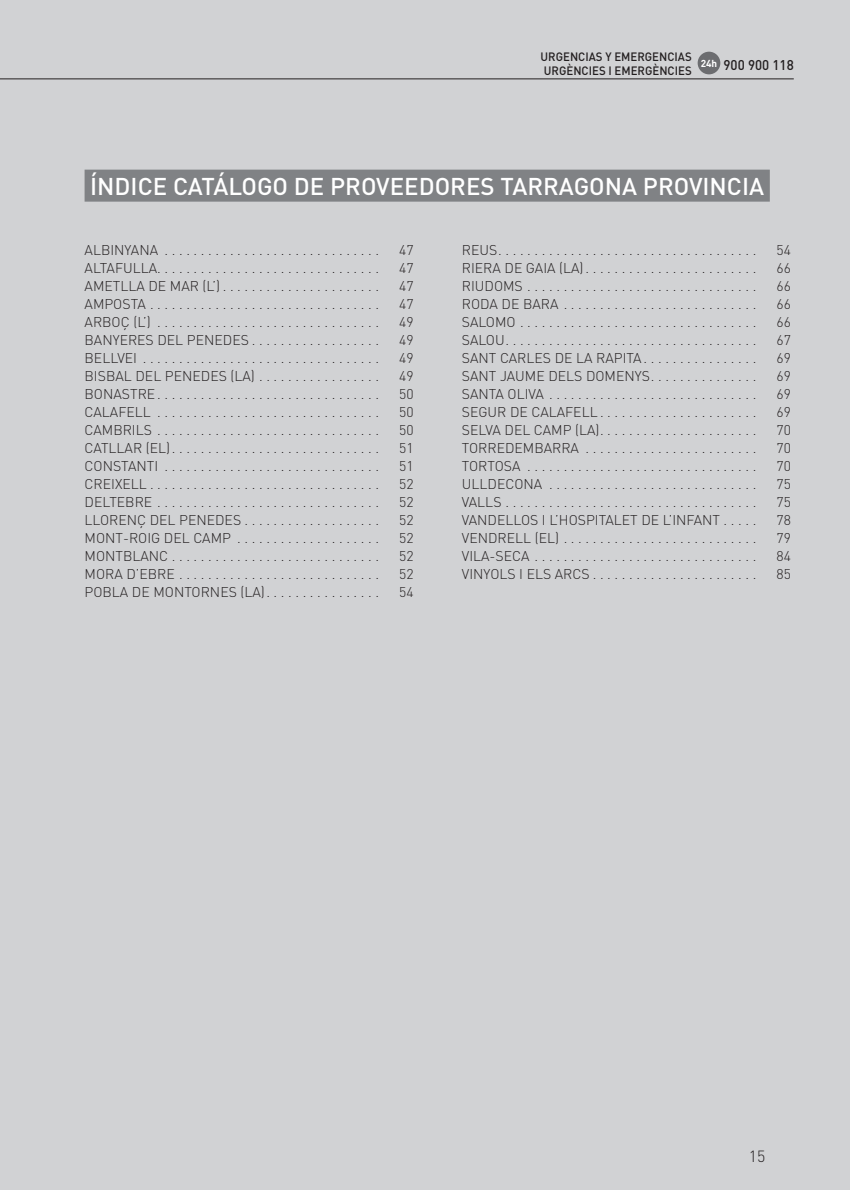
<style>
.page{position:relative;width:850px;height:1190px;background:#fff}
.page>*{position:absolute;margin:0;border:0;box-sizing:border-box;transform-origin:0 0}
.t1{font:500 24px "DIN";color:#fff}
.t2{font:300 16px "DIN";color:#231f20}
.t3{font:300 14px "DIN";color:#231f20}
.t4{font:500 14px "DIN";color:#231f20;scale:.95 1}
.t5{font:500 12px/13.4px "DIN";color:#231f20;scale:.95 1}
</style>
<div class="page">
<div style="left:0;top:0;width:849px;height:1190px;background:#d1d2d4"></div>
<hr style="left:0;top:78px;width:793px;height:1px;background:#231f20">
<div style="left:697px;top:52px;width:23px;height:22px;background:#6c6d70;border-radius:50%"></div>
<div style="left:85px;top:170px;width:684px;height:32px;background:#808285"></div>
<p class="t5" style="left:540px;top:52px;width:161px">URGENCIAS Y EMERGENCIAS<br>URGÈNCIES I EMERGÈNCIES</p>
<p class="t4" style="left:700px;top:60px;width:99px"><sup>24h</sup> 900 900 118</p>
<h1 class="t1" style="left:90px;top:178px;width:675px">ÍNDICE CATÁLOGO DE PROVEEDORES TARRAGONA PROVINCIA</h1>
<p class="t3" style="left:85px;top:244px;width:296px">ALBINYANA ..............................</p>
<p class="t3" style="left:399px;top:244px;width:16px">47</p>
<p class="t3" style="left:85px;top:262px;width:296px">ALTAFULLA ...............................</p>
<p class="t3" style="left:399px;top:262px;width:16px">47</p>
<p class="t3" style="left:85px;top:280px;width:296px">AMETLLA DE MAR (L’) ......................</p>
<p class="t3" style="left:399px;top:280px;width:16px">47</p>
<p class="t3" style="left:85px;top:298px;width:296px">AMPOSTA ................................</p>
<p class="t3" style="left:399px;top:298px;width:16px">47</p>
<p class="t3" style="left:85px;top:316px;width:296px">ARBOÇ (L’) ...............................</p>
<p class="t3" style="left:399px;top:316px;width:16px">49</p>
<p class="t3" style="left:85px;top:334px;width:296px">BANYERES DEL PENEDES ..................</p>
<p class="t3" style="left:399px;top:334px;width:16px">49</p>
<p class="t3" style="left:85px;top:352px;width:296px">BELLVEI .................................</p>
<p class="t3" style="left:399px;top:352px;width:16px">49</p>
<p class="t3" style="left:85px;top:370px;width:296px">BISBAL DEL PENEDES (LA) . . . . . . . . . . . . . . . . .</p>
<p class="t3" style="left:399px;top:370px;width:16px">49</p>
<p class="t3" style="left:85px;top:388px;width:296px">BONASTRE ...............................</p>
<p class="t3" style="left:399px;top:388px;width:16px">50</p>
<p class="t3" style="left:85px;top:406px;width:296px">CALAFELL ...............................</p>
<p class="t3" style="left:399px;top:406px;width:16px">50</p>
<p class="t3" style="left:85px;top:424px;width:296px">CAMBRILS ...............................</p>
<p class="t3" style="left:399px;top:424px;width:16px">50</p>
<p class="t3" style="left:85px;top:442px;width:296px">CATLLAR (EL) .............................</p>
<p class="t3" style="left:399px;top:442px;width:16px">51</p>
<p class="t3" style="left:85px;top:460px;width:296px">CONSTANTI ..............................</p>
<p class="t3" style="left:399px;top:460px;width:16px">51</p>
<p class="t3" style="left:85px;top:478px;width:296px">CREIXELL ................................</p>
<p class="t3" style="left:399px;top:478px;width:16px">52</p>
<p class="t3" style="left:85px;top:496px;width:296px">DELTEBRE ...............................</p>
<p class="t3" style="left:399px;top:496px;width:16px">52</p>
<p class="t3" style="left:85px;top:514px;width:296px">LLORENÇ DEL PENEDES ...................</p>
<p class="t3" style="left:399px;top:514px;width:16px">52</p>
<p class="t3" style="left:85px;top:532px;width:296px">MONT-ROIG DEL CAMP ....................</p>
<p class="t3" style="left:399px;top:532px;width:16px">52</p>
<p class="t3" style="left:85px;top:550px;width:296px">MONTBLANC .............................</p>
<p class="t3" style="left:399px;top:550px;width:16px">52</p>
<p class="t3" style="left:85px;top:568px;width:296px">MORA D’EBRE ............................</p>
<p class="t3" style="left:399px;top:568px;width:16px">52</p>
<p class="t3" style="left:85px;top:586px;width:296px">POBLA DE MONTORNES (LA) . . . . . . . . . . . . . . . .</p>
<p class="t3" style="left:399px;top:586px;width:16px">54</p>
<p class="t3" style="left:462px;top:244px;width:296px">REUS ....................................</p>
<p class="t3" style="left:776px;top:244px;width:16px">54</p>
<p class="t3" style="left:462px;top:262px;width:296px">RIERA DE GAIA (LA) ........................</p>
<p class="t3" style="left:776px;top:262px;width:16px">66</p>
<p class="t3" style="left:462px;top:280px;width:296px">RIUDOMS ................................</p>
<p class="t3" style="left:776px;top:280px;width:16px">66</p>
<p class="t3" style="left:462px;top:298px;width:296px">RODA DE BARA ...........................</p>
<p class="t3" style="left:776px;top:298px;width:16px">66</p>
<p class="t3" style="left:462px;top:316px;width:296px">SALOMO .................................</p>
<p class="t3" style="left:776px;top:316px;width:16px">66</p>
<p class="t3" style="left:462px;top:334px;width:296px">SALOU ...................................</p>
<p class="t3" style="left:776px;top:334px;width:16px">67</p>
<p class="t3" style="left:462px;top:352px;width:296px">SANT CARLES DE LA RAPITA . . . . . . . . . . . . . . . .</p>
<p class="t3" style="left:776px;top:352px;width:16px">69</p>
<p class="t3" style="left:462px;top:370px;width:296px">SANT JAUME DELS DOMENYS . . . . . . . . . . . . . . .</p>
<p class="t3" style="left:776px;top:370px;width:16px">69</p>
<p class="t3" style="left:462px;top:388px;width:296px">SANTA OLIVA .............................</p>
<p class="t3" style="left:776px;top:388px;width:16px">69</p>
<p class="t3" style="left:462px;top:406px;width:296px">SEGUR DE CALAFELL ......................</p>
<p class="t3" style="left:776px;top:406px;width:16px">69</p>
<p class="t3" style="left:462px;top:424px;width:296px">SELVA DEL CAMP (LA) ......................</p>
<p class="t3" style="left:776px;top:424px;width:16px">70</p>
<p class="t3" style="left:462px;top:442px;width:296px">TORREDEMBARRA ........................</p>
<p class="t3" style="left:776px;top:442px;width:16px">70</p>
<p class="t3" style="left:462px;top:460px;width:296px">TORTOSA ................................</p>
<p class="t3" style="left:776px;top:460px;width:16px">70</p>
<p class="t3" style="left:462px;top:478px;width:296px">ULLDECONA .............................</p>
<p class="t3" style="left:776px;top:478px;width:16px">75</p>
<p class="t3" style="left:462px;top:496px;width:296px">VALLS ...................................</p>
<p class="t3" style="left:776px;top:496px;width:16px">75</p>
<p class="t3" style="left:462px;top:514px;width:296px">VANDELLOS I L’HOSPITALET DE L’INFANT . . . . .</p>
<p class="t3" style="left:776px;top:514px;width:16px">78</p>
<p class="t3" style="left:462px;top:532px;width:296px">VENDRELL (EL) ...........................</p>
<p class="t3" style="left:776px;top:532px;width:16px">79</p>
<p class="t3" style="left:462px;top:550px;width:296px">VILA-SECA ...............................</p>
<p class="t3" style="left:776px;top:550px;width:16px">84</p>
<p class="t3" style="left:462px;top:568px;width:296px">VINYOLS I ELS ARCS .......................</p>
<p class="t3" style="left:776px;top:568px;width:16px">85</p>
<p class="t2" style="left:748px;top:1150px;width:18px">15</p>
</div>
